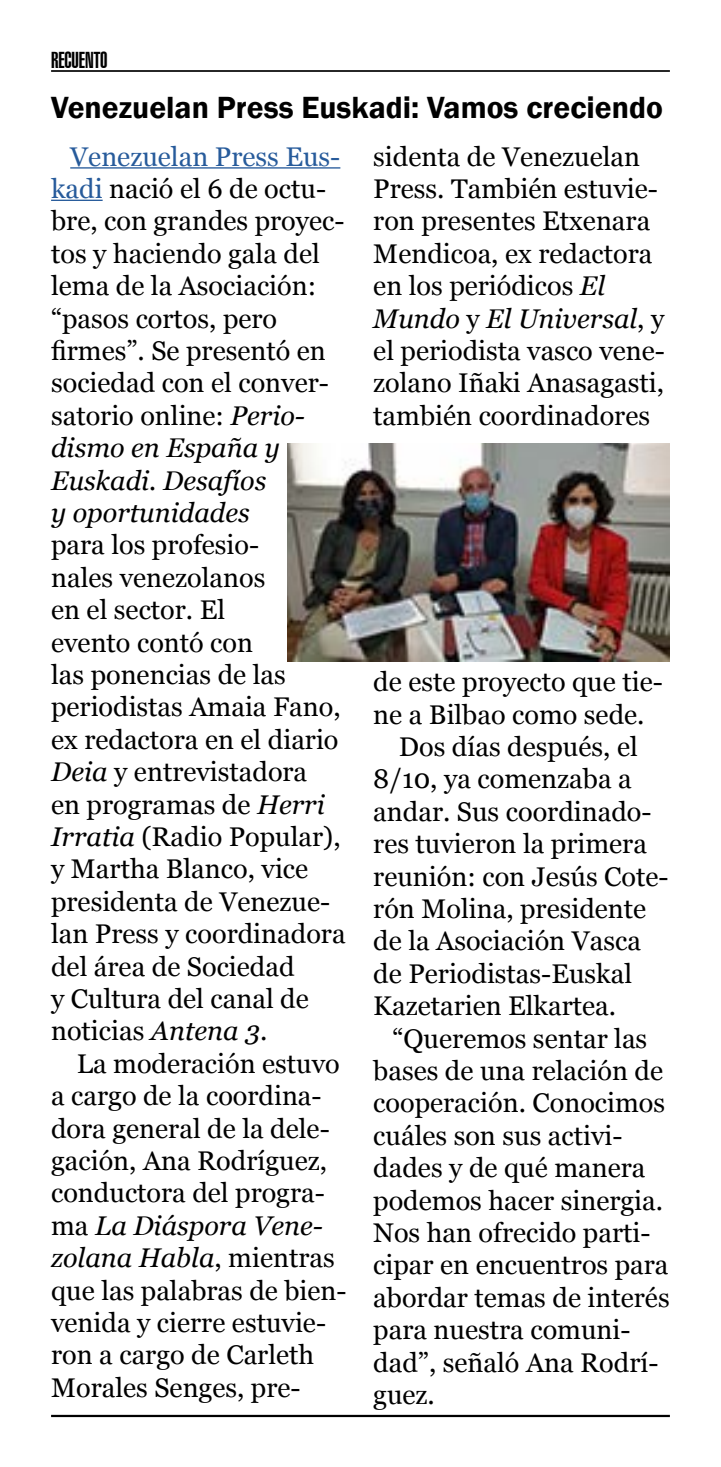
<style>
.page{position:relative;width:721px;height:1467px;background:#fff}
.page>*{position:absolute;margin:0;border:0;box-sizing:border-box;transform-origin:0 0}
.t1{font:600 31.5px "Franklin Gothic";color:#000}
.t2{font:27px/32.4px "Georgia";color:#000}
.t3{font:900 extra-condensed 22.5px "Swiss 911 BT";color:#000}
.s1{color:#275b9b}
.s2{font-style:italic}
</style>
<div class="page">
<hr style="left:51px;top:70px;width:618px;height:2px;background:#000">
<hr style="left:51px;top:1415px;width:618px;height:2px;background:#000">
<img style="left:287px;top:443px;width:382px;height:218px">
<hr style="left:70px;top:167px;width:270px;height:2px;background:#275b9b">
<hr style="left:51px;top:200px;width:52px;height:1px;background:#275b9b">
<p class="t3" style="left:51px;top:48px;width:58px">RECUENTO</p>
<p class="t1" style="left:51px;top:88px;width:613px">Venezuelan Press Euskadi: Vamos creciendo</p>
<p class="t2" style="left:51px;top:141px;width:295px;text-indent:19px"><span class="s1">Venezuelan Press Eus&shy;kadi</span> nació el 6 de octu&shy;bre, con grandes proyec&shy;tos y haciendo gala del lema de la Asociación: “pasos cortos, pero firmes”. Se presentó en sociedad con el conver&shy;satorio online: <span class="s2">Perio&shy;dismo en España y<br>Euskadi. Desafíos<br>y oportunidades</span></p>
<p class="t2" style="left:51px;top:529px;width:296px">para los profesio-<br>nales venezolanos<br>en el sector. El<br>evento contó con<br>las ponencias de las periodistas Amaia Fano, ex redactora en el diario<br><span class="s2">Deia</span> y entrevistadora<br>en programas de <span class="s2">Herri<br>Irratia</span> (Radio Popular), y Martha Blanco, vice presidenta de Venezue&shy;lan Press y coordinadora del área de Sociedad<br>y Cultura del canal de noticias <span class="s2">Antena 3</span>.</p>
<p class="t2" style="left:51px;top:1048px;width:297px;text-indent:26px">La moderación estuvo a cargo de la coordina&shy;dora general de la dele&shy;gación, Ana Rodríguez, conductora del progra&shy;ma <span class="s2">La Diáspora Vene&shy;zolana Habla</span>, mientras que las palabras de bien&shy;venida y cierre estuvie&shy;ron a cargo de Carleth<br>Morales Senges, pre-</p>
<p class="t2" style="left:373px;top:141px;width:293px">sidenta de Venezuelan<br>Press. También estuvie&shy;ron presentes Etxenara<br>Mendicoa, ex redactora en los periódicos <span class="s2">El<br>Mundo</span> y <span class="s2">El Universal</span>, y el periodista vasco vene&shy;zolano Iñaki Anasagasti, también coordinadores</p>
<p class="t2" style="left:373px;top:666px;width:291px">de este proyecto que tie-</p>
<p class="t2" style="left:373px;top:699px;width:272px">ne a Bilbao como sede.</p>
<p class="t2" style="left:398px;top:731px;width:240px">Dos días después, el</p>
<p class="t2" style="left:373px;top:763px;width:260px">8/10, ya comenzaba a</p>
<p class="t2" style="left:373px;top:796px;width:279px">andar. Sus coordinado-</p>
<p class="t2" style="left:373px;top:828px;width:275px">res tuvieron la primera</p>
<p class="t2" style="left:373px;top:861px;width:297px">reunión: con Jesús Cote-</p>
<p class="t2" style="left:373px;top:893px;width:274px">rón Molina, presidente</p>
<p class="t2" style="left:373px;top:925px;width:269px">de la Asociación Vasca</p>
<p class="t2" style="left:373px;top:958px;width:260px">de Periodistas-Euskal</p>
<p class="t2" style="left:373px;top:990px;width:244px">Kazetarien Elkartea.</p>
<p class="t2" style="left:392px;top:1023px;width:256px">“Queremos sentar las</p>
<p class="t2" style="left:373px;top:1055px;width:291px">bases de una relación de</p>
<p class="t2" style="left:373px;top:1087px;width:293px">cooperación. Conocimos</p>
<p class="t2" style="left:373px;top:1120px;width:250px">cuáles son sus activi-</p>
<p class="t2" style="left:373px;top:1152px;width:273px">dades y de qué manera</p>
<p class="t2" style="left:373px;top:1185px;width:291px">podemos hacer sinergia.</p>
<p class="t2" style="left:373px;top:1217px;width:278px">Nos han ofrecido parti-</p>
<p class="t2" style="left:373px;top:1249px;width:296px">cipar en encuentros para</p>
<p class="t2" style="left:373px;top:1282px;width:298px">abordar temas de interés</p>
<p class="t2" style="left:373px;top:1314px;width:258px">para nuestra comuni-</p>
<p class="t2" style="left:373px;top:1347px;width:286px">dad”, señaló Ana Rodrí-</p>
<p class="t2" style="left:373px;top:1379px;width:63px">guez.</p>
</div>
